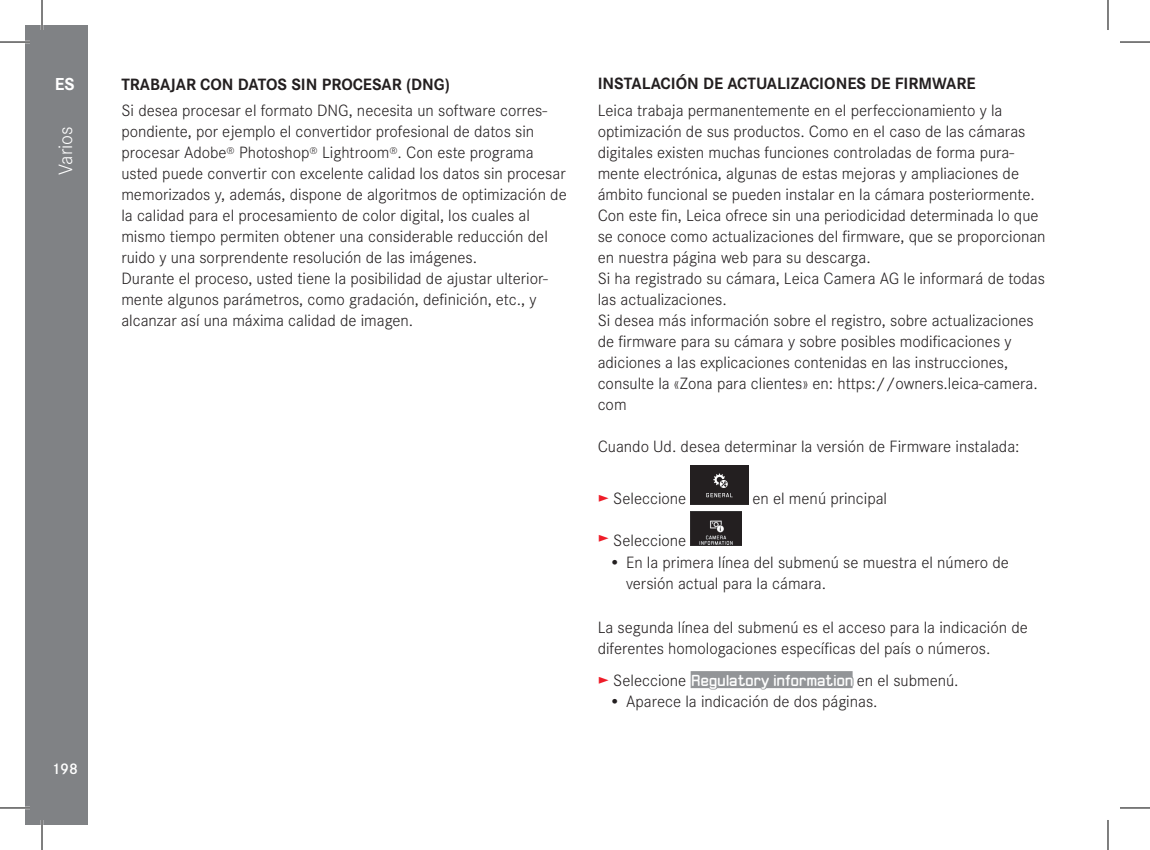
<style>
.page{position:relative;width:1150px;height:850px;background:#fff}
.page>*{position:absolute;margin:0;border:0;box-sizing:border-box;transform-origin:0 0}
.t1{font:300 20px "Corporate S";color:#fff}
.t2{font:700 18px "Corporate S";color:#fff}
.t3{font:300 17px/21px "Corporate S";color:#231f20}
.t4{font:700 17px "Corporate S";color:#231f20}
.t5{font:600 16px "Corporate S";color:#fff}
.s1{color:#ee1c28}
.s2{font-family:"LG1050";font-weight:400;font-size:14px;color:#fff}
</style>
<div class="page">
<div style="left:25px;top:25px;width:62px;height:799px;background:#808285"></div>
<img style="left:691px;top:465px;width:57px;height:39px">
<img style="left:691px;top:512px;width:51px;height:34px">
<svg style="left:690px;top:671px;width:164px;height:19px;background:#9ea0a3"></svg>
<hr style="left:0;top:41px;width:30px;height:2px;background:#fff">
<hr style="left:0;top:806px;width:30px;height:3px;background:#fff">
<hr style="left:41px;top:0;width:2px;height:30px;background:#fff">
<hr style="left:41px;top:819px;width:2px;height:30px;background:#fff">
<hr style="left:0;top:42px;width:30px;height:1px;background:#000">
<hr style="left:1120px;top:42px;width:30px;height:1px;background:#000">
<hr style="left:0;top:807px;width:30px;height:1px;background:#000">
<hr style="left:1120px;top:807px;width:30px;height:1px;background:#000">
<hr style="left:42px;top:0;width:1px;height:30px;background:#000">
<hr style="left:42px;top:819px;width:1px;height:30px;background:#000">
<hr style="left:1107px;top:0;width:1px;height:30px;background:#000">
<hr style="left:1107px;top:819px;width:1px;height:30px;background:#000">
<p class="t2" style="left:55px;top:70px;width:21px">ES</p>
<p class="t1" style="left:52px;top:175px;width:50px;rotate:-90deg">Varios</p>
<p class="t5" style="left:51px;top:756px;width:28px">198</p>
<p class="t4" style="left:121px;top:70px;width:330px">TRABAJAR CON DATOS SIN PROCESAR (DNG)</p>
<p class="t3" style="left:121px;top:99px;width:447px">Si desea procesar el formato DNG, necesita un software corres&shy;pondiente, por ejemplo el convertidor profesional de datos sin procesar Adobe<sup>®</sup> Photoshop<sup>®</sup> Lightroom<sup>®</sup>. Con este programa usted puede convertir con excelente calidad los datos sin procesar memorizados y, además, dispone de algoritmos de optimización de la calidad para el procesamiento de color digital, los cuales al mismo tiempo permiten obtener una considerable reducción del ruido y una sorprendente resolución de las imágenes.<br>Durante el proceso, usted tiene la posibilidad de ajustar ulterior&shy;mente algunos parámetros, como gradación, definición, etc., y alcanzar así una máxima calidad de imagen.</p>
<p class="t4" style="left:598px;top:70px;width:379px">INSTALACIÓN DE ACTUALIZACIONES DE FIRMWARE</p>
<p class="t3" style="left:598px;top:99px;width:449px">Leica trabaja permanentemente en el perfeccionamiento y la optimización de sus productos. Como en el caso de las cámaras digitales existen muchas funciones controladas de forma pura&shy;mente electrónica, algunas de estas mejoras y ampliaciones de ámbito funcional se pueden instalar en la cámara posteriormente.<br>Con este fin, Leica ofrece sin una periodicidad determinada lo que se conoce como actualizaciones del firmware, que se proporcionan en nuestra página web para su descarga.<br>Si ha registrado su cámara, Leica Camera AG le informará de todas las actualizaciones.<br>Si desea más información sobre el registro, sobre actualizaciones de firmware para su cámara y sobre posibles modificaciones y adiciones a las explicaciones contenidas en las instrucciones, consulte la «Zona para clientes» en: https://owners.leica-camera. com</p>
<p class="t3" style="left:598px;top:435px;width:423px">Cuando Ud. desea determinar la versión de Firmware instalada:</p>
<p class="t3" style="left:598px;top:487px;width:90px"><span class="s1">►</span> Seleccione</p>
<p class="t3" style="left:752px;top:487px;width:136px">en el menú principal</p>
<p class="t3" style="left:598px;top:528px;width:90px"><span class="s1">►</span> Seleccione</p>
<p class="t3" style="left:626px;top:551px;width:384px;text-indent:-17px">• En la primera línea del submenú se muestra el número de versión actual para la cámara.</p>
<p class="t3" style="left:598px;top:616px;width:432px">La segunda línea del submenú es el acceso para la indicación de diferentes homologaciones específicas del país o números.</p>
<p class="t3" style="left:598px;top:668px;width:362px"><span class="s1">►</span> Seleccione <span class="s2">Regulatory information</span> en el submenú.</p>
<p class="t3" style="left:609px;top:689px;width:270px">• Aparece la indicación de dos páginas.</p>
</div>
